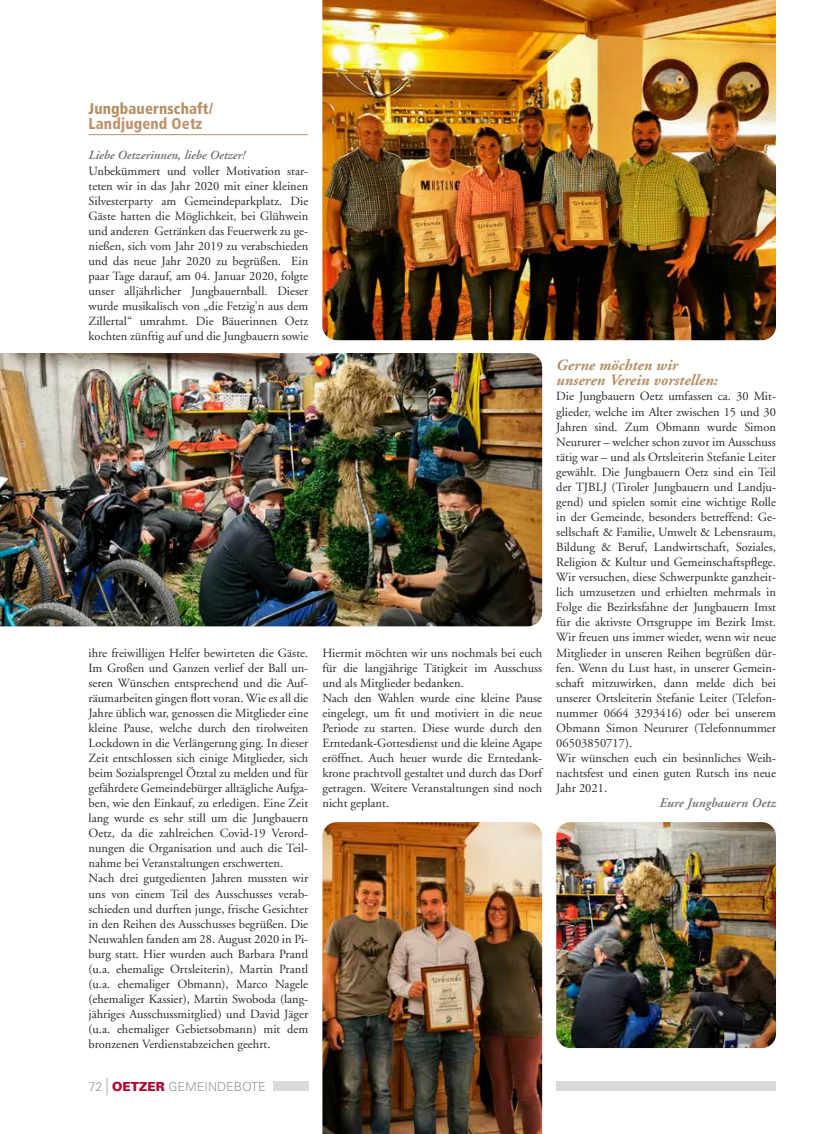
<style>
.page{position:relative;width:815px;height:1134px;background:#fff}
.page>*{position:absolute;margin:0;border:0;box-sizing:border-box;transform-origin:0 0}
.t1{font:italic 700 15.62px/15px "Adobe Garamond LT";color:#b58f64}
.t2{font:900 condensed 15.62px "Frutiger LT";letter-spacing:.01em;color:#b58f64;scale:.95 1}
.t3{font:900 condensed 15.62px "Frutiger LT";letter-spacing:.01em;color:#be926d;scale:.95 1}
.t4{font:italic 600 13.12px "Adobe Garamond LT";letter-spacing:.01em;color:#6e6e6e}
.t5{font:12.5px/15px "Adobe Garamond LT";color:#2b2a29}
.t6{font:italic 600 12.5px "Adobe Garamond LT";color:#6e6e6e}
.t7{font:300 12.5px "Univers LT";color:#979797}
.s1{font-size:17.5px}
.s2{font-weight:900;color:#b10030}
</style>
<div class="page">
<hr style="left:89px;top:134px;width:219px;height:1px;background:#be926d">
<img style="left:322px;top:0;width:454px;height:340px">
<div style="left:273px;top:1081px;width:35px;height:10px;background:#d9dada"></div>
<img style="left:0;top:353px;width:542px;height:273px">
<img style="left:556px;top:822px;width:220px;height:226px">
<img style="left:322px;top:822px;width:220px;height:312px">
<div style="left:556px;top:1081px;width:220px;height:10px;background:#d9dada"></div>
<p class="t2" style="left:89px;top:99px;width:133px">Jungbauernschaft/</p>
<p class="t3" style="left:89px;top:115px;width:121px">Landjugend Oetz</p>
<p class="t6" style="left:89px;top:148px;width:158px">Liebe Oetzerinnen, liebe Oetzer!</p>
<p class="t5" style="left:89px;top:163px;width:221px;text-align:justify">Unbekümmert und voller Motivation star&shy;teten wir in das Jahr 2020 mit einer kleinen Silvesterparty am Gemeindeparkplatz. Die Gäste hatten die Möglichkeit, bei Glühwein und anderen Getränken das Feuerwerk zu ge&shy;nießen, sich vom Jahr 2019 zu verabschieden und das neue Jahr 2020 zu begrüßen. Ein paar Tage darauf, am 04. Januar 2020, folgte unser alljährlicher Jungbauernball. Dieser wurde musikalisch von „die Fetzig’n aus dem Zillertal“ umrahmt. Die Bäuerinnen Oetz kochten zünftig auf und die Jungbauern sowie</p>
<p class="t5" style="left:89px;top:645px;width:221px">ihre freiwilligen Helfer bewirteten die Gäste.<br>Im Großen und Ganzen verlief der Ball un&shy;seren Wünschen entsprechend und die Auf&shy;räumarbeiten gingen flott voran. Wie es all die Jahre üblich war, genossen die Mitglieder eine kleine Pause, welche durch den tirolweiten Lockdown in die Verlängerung ging. In dieser Zeit entschlossen sich einige Mitglieder, sich beim Sozialsprengel Ötztal zu melden und für gefährdete Gemeindebürger alltägliche Aufga&shy;ben, wie den Einkauf, zu erledigen. Eine Zeit lang wurde es sehr still um die Jungbauern Oetz, da die zahlreichen Covid-19 Verord&shy;nungen die Organisation und auch die Teil&shy;nahme bei Veranstaltungen erschwerten.<br>Nach drei gutgedienten Jahren mussten wir uns von einem Teil des Ausschusses verab&shy;schieden und durften junge, frische Gesichter in den Reihen des Ausschusses begrüßen. Die Neuwahlen fanden am 28. August 2020 in Pi&shy;burg statt. Hier wurden auch Barbara Prantl (u.a. ehemalige Ortsleiterin), Martin Prantl (u.a. ehemaliger Obmann), Marco Nagele (ehemaliger Kassier), Martin Swoboda (lang&shy;jähriges Ausschussmitglied) und David Jäger (u.a. ehemaliger Gebietsobmann) mit dem bronzenen Verdienstabzeichen geehrt.</p>
<p class="t5" style="left:322px;top:645px;width:221px">Hiermit möchten wir uns nochmals bei euch für die langjährige Tätigkeit im Ausschuss und als Mitglieder bedanken.<br>Nach den Wahlen wurde eine kleine Pause eingelegt, um fit und motiviert in die neue Periode zu starten. Diese wurde durch den Erntedank-Gottesdienst und die kleine Agape eröffnet. Auch heuer wurde die Erntedank&shy;krone prachtvoll gestaltet und durch das Dorf getragen. Weitere Veranstaltungen sind noch nicht geplant.</p>
<p class="t7" style="left:89px;top:1079px;width:179px">72 <span class="s1">|</span> <span class="s2">OETZER</span> GEMEINDEBOTE</p>
<p class="t1" style="left:556px;top:358px;width:163px">Gerne möchten wir unseren Verein vorstellen:</p>
<p class="t5" style="left:556px;top:389px;width:221px">Die Jungbauern Oetz umfassen ca. 30 Mit&shy;glieder, welche im Alter zwischen 15 und 30<br>Jahren sind. Zum Obmann wurde Simon Neururer – welcher schon zuvor im Ausschuss tätig war – und als Ortsleiterin Stefanie Leiter gewählt. Die Jungbauern Oetz sind ein Teil der TJBLJ (Tiroler Jungbauern und Landju&shy;gend) und spielen somit eine wichtige Rolle in der Gemeinde, besonders betreffend: Ge&shy;sellschaft &amp; Familie, Umwelt &amp; Lebensraum, Bildung &amp; Beruf, Landwirtschaft, Soziales, Religion &amp; Kultur und Gemeinschaftspflege.<br>Wir versuchen, diese Schwerpunkte ganzheit&shy;lich umzusetzen und erhielten mehrmals in Folge die Bezirksfahne der Jungbauern Imst für die aktivste Ortsgruppe im Bezirk Imst.<br>Wir freuen uns immer wieder, wenn wir neue Mitglieder in unseren Reihen begrüßen dür&shy;fen. Wenn du Lust hast, in unserer Gemein&shy;schaft mitzuwirken, dann melde dich bei unserer Ortsleiterin Stefanie Leiter (Telefon&shy;nummer 0664 3293416) oder bei unserem Obmann Simon Neururer (Telefonnummer 06503850717).<br>Wir wünschen euch ein besinnliches Weih&shy;nachtsfest und einen guten Rutsch ins neue Jahr 2021.</p>
<p class="t4" style="left:660px;top:795px;width:118px">Eure Jungbauern Oetz</p>
</div>
